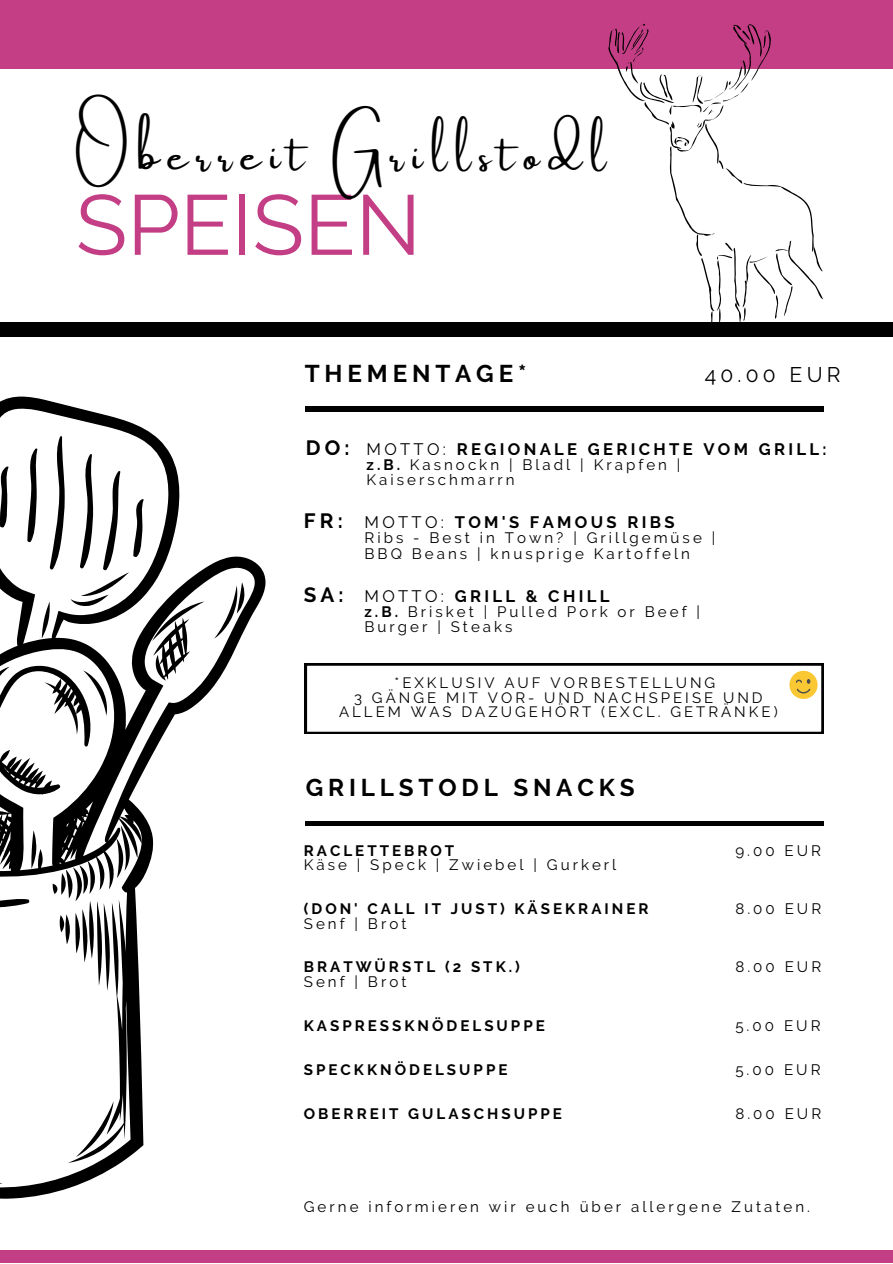
<style>
.page{position:relative;width:893px;height:1264px;background:#fff}
.page>*{position:absolute;margin:0;border:0;box-sizing:border-box;transform-origin:0 0}
.t1{font:84.75px "Raleway";color:#c33e84}
.t2{font:43.65px "Amsterdam One";letter-spacing:.2em;color:#000}
.t3{font:700 24.15px "Raleway";letter-spacing:.2em;color:#000}
.t4{font:21.15px "Raleway";letter-spacing:.2em;color:#000}
.t5{font:700 20.7px "Raleway";color:#000}
.t6{font:700 16.65px "Raleway";letter-spacing:.2em;color:#000}
.t7{font:15.15px "Raleway";letter-spacing:.2em;color:#000}
.t8{font:700 15.15px "Raleway";letter-spacing:.2em;color:#000}
.t9{font:15px/14.5px "Raleway";letter-spacing:.2em;color:#000;text-align:center}
.s1{font-weight:400}
.s2{font-weight:700}
</style>
<div class="page">
<div style="left:0;top:0;width:892px;height:69px;background:#c33e84"></div>
<div style="left:0;top:322px;width:892px;height:14px;background:#000"></div>
<hr style="left:305px;top:407px;width:518px;height:4px;background:#000">
<hr style="left:305px;top:821px;width:518px;height:4px;background:#000">
<div style="left:0;top:1250px;width:892px;height:12px;background:#c33e84"></div>
<svg style="left:608px;top:23px;width:215px;height:299px"></svg>
<svg style="left:0;top:396px;width:265px;height:802px"></svg>
<svg style="left:305px;top:663px;width:518px;height:71px"></svg>
<p class="t2" style="left:76px;top:131px;width:531px">Oberreit Grillstodl</p>
<p class="t1" style="left:76px;top:175px;width:347px">SPEISEN</p>
<p class="t3" style="left:305px;top:359px;width:223px">THEMENTAGE*</p>
<p class="t4" style="left:704px;top:362px;width:137px">40.00 EUR</p>
<p class="t5" style="left:306px;top:435px;width:45px">DO:</p>
<p class="t6" style="left:366px;top:439px;width:461px"><span class="s1">MOTTO:</span> REGIONALE GERICHTE VOM GRILL:</p>
<p class="t7" style="left:366px;top:456px;width:315px"><span class="s2">z.B.</span> Kasnockn | Bladl | Krapfen |</p>
<p class="t7" style="left:366px;top:471px;width:149px">Kaiserschmarrn</p>
<p class="t5" style="left:304px;top:508px;width:40px">FR:</p>
<p class="t6" style="left:364px;top:512px;width:311px"><span class="s1">MOTTO:</span> TOM'S FAMOUS RIBS</p>
<p class="t7" style="left:364px;top:529px;width:352px">Ribs - Best in Town? | Grillgemüse |</p>
<p class="t7" style="left:364px;top:544px;width:327px">BBQ Beans | knusprige Kartoffeln</p>
<p class="t5" style="left:304px;top:582px;width:41px">SA:</p>
<p class="t6" style="left:364px;top:586px;width:246px"><span class="s1">MOTTO:</span> GRILL &amp; CHILL</p>
<p class="t7" style="left:364px;top:602px;width:337px"><span class="s2">z.B.</span> Brisket | Pulled Pork or Beef |</p>
<p class="t7" style="left:364px;top:617px;width:149px">Burger | Steaks</p>
<p class="t9" style="left:394px;top:675px;width:322px">*EXKLUSIV AUF VORBESTELLUNG</p>
<p class="t9" style="left:339px;top:690px;width:440px">3 GÄNGE MIT VOR- UND NACHSPEISE UND<br>ALLEM WAS DAZUGEHÖRT (EXCL. GETRÄNKE)</p>
<p class="t3" style="left:306px;top:773px;width:330px">GRILLSTODL SNACKS</p>
<p class="t8" style="left:304px;top:841px;width:152px">RACLETTEBROT</p>
<p class="t7" style="left:304px;top:855px;width:314px">Käse | Speck | Zwiebel | Gurkerl</p>
<p class="t8" style="left:304px;top:899px;width:346px">(DON' CALL IT JUST) KÄSEKRAINER</p>
<p class="t7" style="left:304px;top:914px;width:104px">Senf | Brot</p>
<p class="t8" style="left:304px;top:958px;width:217px">BRATWÜRSTL (2 STK.)</p>
<p class="t7" style="left:304px;top:972px;width:104px">Senf | Brot</p>
<p class="t8" style="left:304px;top:1016px;width:242px">KASPRESSKNÖDELSUPPE</p>
<p class="t8" style="left:304px;top:1060px;width:205px">SPECKKNÖDELSUPPE</p>
<p class="t8" style="left:304px;top:1104px;width:260px">OBERREIT GULASCHSUPPE</p>
<p class="t7" style="left:735px;top:841px;width:87px">9.00 EUR</p>
<p class="t7" style="left:735px;top:899px;width:87px">8.00 EUR</p>
<p class="t7" style="left:735px;top:958px;width:87px">8.00 EUR</p>
<p class="t7" style="left:735px;top:1016px;width:87px">5.00 EUR</p>
<p class="t7" style="left:735px;top:1060px;width:87px">5.00 EUR</p>
<p class="t7" style="left:735px;top:1104px;width:87px">8.00 EUR</p>
<p class="t7" style="left:304px;top:1198px;width:508px">Gerne informieren wir euch über allergene Zutaten.</p>
</div>
